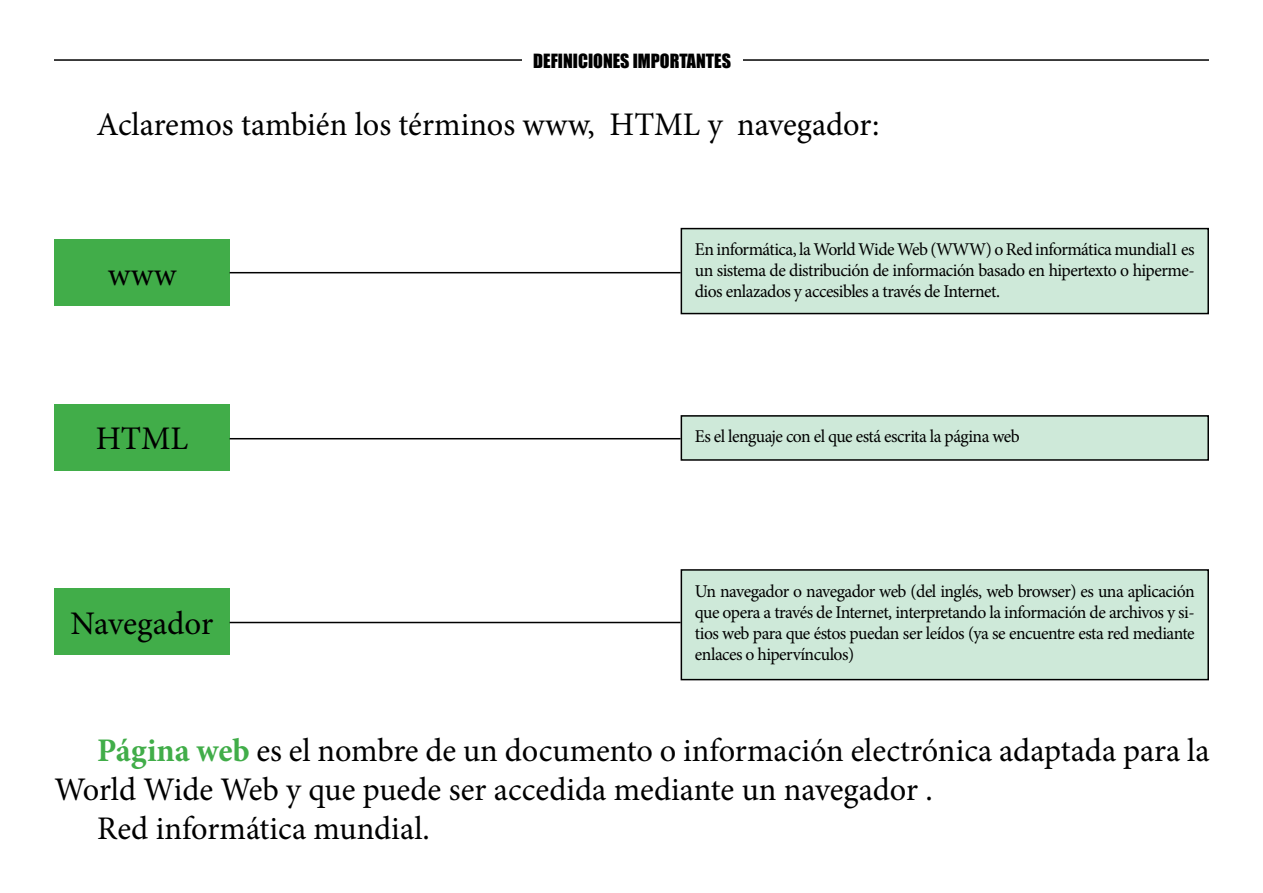
<style>
.page{position:relative;width:1263px;height:893px;background:#fff}
.page>*{position:absolute;margin:0;border:0;box-sizing:border-box;transform-origin:0 0}
.t1{font:33px "Minion Pro";color:#000}
.t2{font:18px/21px "Minion Pro";letter-spacing:-.03em;color:#000;text-align:justify}
.t3{font:18px "Impact";color:#000}
.s1{font-weight:700;color:#41ad49}
</style>
<div class="page">
<hr style="left:54px;top:59px;width:1155px;height:2px;background:#000">
<div style="left:522px;top:54px;width:220px;height:25px;background:#fff"></div>
<div style="left:54px;top:239px;width:176px;height:67px;background:#41ad49"></div>
<div style="left:54px;top:404px;width:176px;height:67px;background:#41ad49"></div>
<div style="left:54px;top:588px;width:176px;height:67px;background:#41ad49"></div>
<div style="left:681px;top:229px;width:527px;height:85px;background:#cee9d9"></div>
<div style="left:681px;top:228px;width:528px;height:86px;border:2px solid #000"></div>
<div style="left:681px;top:416px;width:527px;height:44px;background:#cee9d9"></div>
<div style="left:681px;top:415px;width:528px;height:46px;border:2px solid #000"></div>
<div style="left:681px;top:570px;width:527px;height:110px;background:#cee9d9"></div>
<div style="left:681px;top:569px;width:528px;height:111px;border:2px solid #000"></div>
<hr style="left:230px;top:272px;width:451px;height:1px;background:#000">
<hr style="left:230px;top:438px;width:451px;height:1px;background:#000">
<hr style="left:230px;top:622px;width:451px;height:1px;background:#000">
<p class="t3" style="left:533px;top:47px;width:199px">DEFINICIONES IMPORTANTES</p>
<h1 class="t1" style="left:97px;top:102px;width:784px">Aclaremos también los términos www, HTML y navegador:</h1>
<h1 class="t1" style="left:108px;top:252px;width:70px">www</h1>
<h1 class="t1" style="left:96px;top:416px;width:94px">HTML</h1>
<h1 class="t1" style="left:71px;top:601px;width:144px">Navegador</h1>
<p class="t2" style="left:695px;top:239px;width:501px">En informática, la World Wide Web (WWW) o Red informática mundial1 es un sistema de distribución de información basado en hipertexto o hiperme&shy;dios enlazados y accesibles a través de Internet.</p>
<p class="t2" style="left:695px;top:426px;width:326px">Es el lenguaje con el que está escrita la página web</p>
<p class="t2" style="left:695px;top:580px;width:501px">Un navegador o navegador web (del inglés, web browser) es una aplicación que opera a través de Internet, interpretando la información de archivos y si&shy;tios web para que éstos puedan ser leídos (ya se encuentre esta red mediante enlaces o hipervínculos)</p>
<h1 class="t1" style="left:97px;top:728px;width:1114px"><span class="s1">Página web</span> es el nombre de un documento o información electrónica adaptada para la</h1>
<h1 class="t1" style="left:55px;top:767px;width:880px">World Wide Web y que puede ser accedida mediante un navegador .</h1>
<h1 class="t1" style="left:97px;top:806px;width:334px">Red informática mundial.</h1>
</div>
